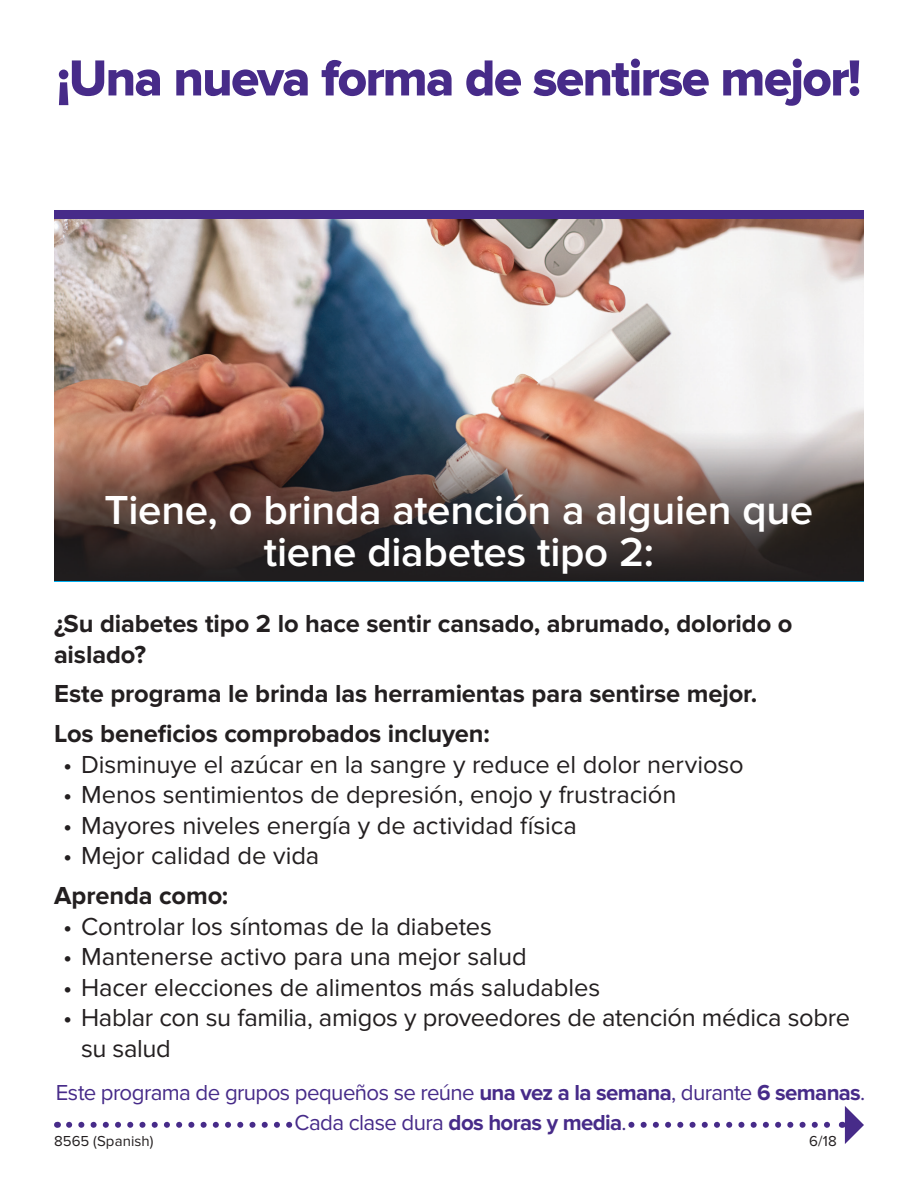
<style>
.page{position:relative;width:918px;height:1188px;background:#fff}
.page>*{position:absolute;margin:0;border:0;box-sizing:border-box;transform-origin:0 0}
.head{font:52.5px "Proxima Nova Extrabld";letter-spacing:-.03em;color:#472b89}
.head_b{font:600 42px/42px "Proxima Nova";letter-spacing:-.01em;color:#fff;text-align:center}
.hanging_indent{font:25.5px/30.6px "Proxima Nova";letter-spacing:-.005em;color:#231f20}
.text{font:700 25.5px/30.6px "Proxima Nova";letter-spacing:-.005em;color:#231f20}
.text-2{font:22.5px/30.8px "Proxima Nova";letter-spacing:-.03em;color:#472b89;text-align:center}
.text-3{font:15px "Proxima Nova";letter-spacing:.005em;color:#231f20}
.s1{font-weight:700}
</style>
<div class="page">
<svg style="left:69px;top:1122px;width:761px;height:6px"></svg>
<svg style="left:842px;top:1106px;width:22px;height:38px"></svg>
<img style="left:54px;top:219px;width:810px;height:361px">
<div style="left:54px;top:210px;width:810px;height:9px;background:#472b89"></div>
<div style="left:295px;top:1111px;width:332px;height:31px;background:#fff"></div>
<p class="head" style="left:57px;top:54px;width:806px">¡Una nueva forma de sentirse mejor!</p>
<p class="head_b" style="left:105px;top:490px;width:710px">Tiene, o brinda atención a alguien que tiene diabetes tipo 2:</p>
<p class="text" style="left:54px;top:609px;width:740px">¿Su diabetes tipo 2 lo hace sentir cansado, abrumado, dolorido o aislado?</p>
<p class="text" style="left:54px;top:679px;width:705px">Este programa le brinda las herramientas para sentirse mejor.</p>
<p class="text" style="left:54px;top:719px;width:437px">Los beneficios comprobados incluyen:</p>
<p class="hanging_indent" style="left:63px;top:749px;width:682px">• Disminuye el azúcar en la sangre y reduce el dolor nervioso</p>
<p class="hanging_indent" style="left:63px;top:780px;width:615px">• Menos sentimientos de depresión, enojo y frustración</p>
<p class="hanging_indent" style="left:63px;top:810px;width:516px">• Mayores niveles energía y de actividad física</p>
<p class="hanging_indent" style="left:63px;top:841px;width:258px">• Mejor calidad de vida</p>
<p class="text" style="left:54px;top:881px;width:176px">Aprenda como:</p>
<p class="hanging_indent" style="left:63px;top:911px;width:431px">• Controlar los síntomas de la diabetes</p>
<p class="hanging_indent" style="left:63px;top:942px;width:465px">• Mantenerse activo para una mejor salud</p>
<p class="hanging_indent" style="left:63px;top:972px;width:539px">• Hacer elecciones de alimentos más saludables</p>
<p class="hanging_indent" style="left:81px;top:1003px;width:771px;text-indent:-18px">• Hablar con su familia, amigos y proveedores de atención médica sobre su salud</p>
<p class="text-2" style="left:56px;top:1077px;width:811px">Este programa de grupos pequeños se reúne <span class="s1">una vez a la semana</span>, durante <span class="s1">6 semanas</span>.<br>Cada clase dura <span class="s1">dos horas y media</span>.</p>
<p class="text-3" style="left:54px;top:1132px;width:101px">8565 (Spanish)</p>
<p class="text-3" style="left:809px;top:1132px;width:29px">6/18</p>
</div>
